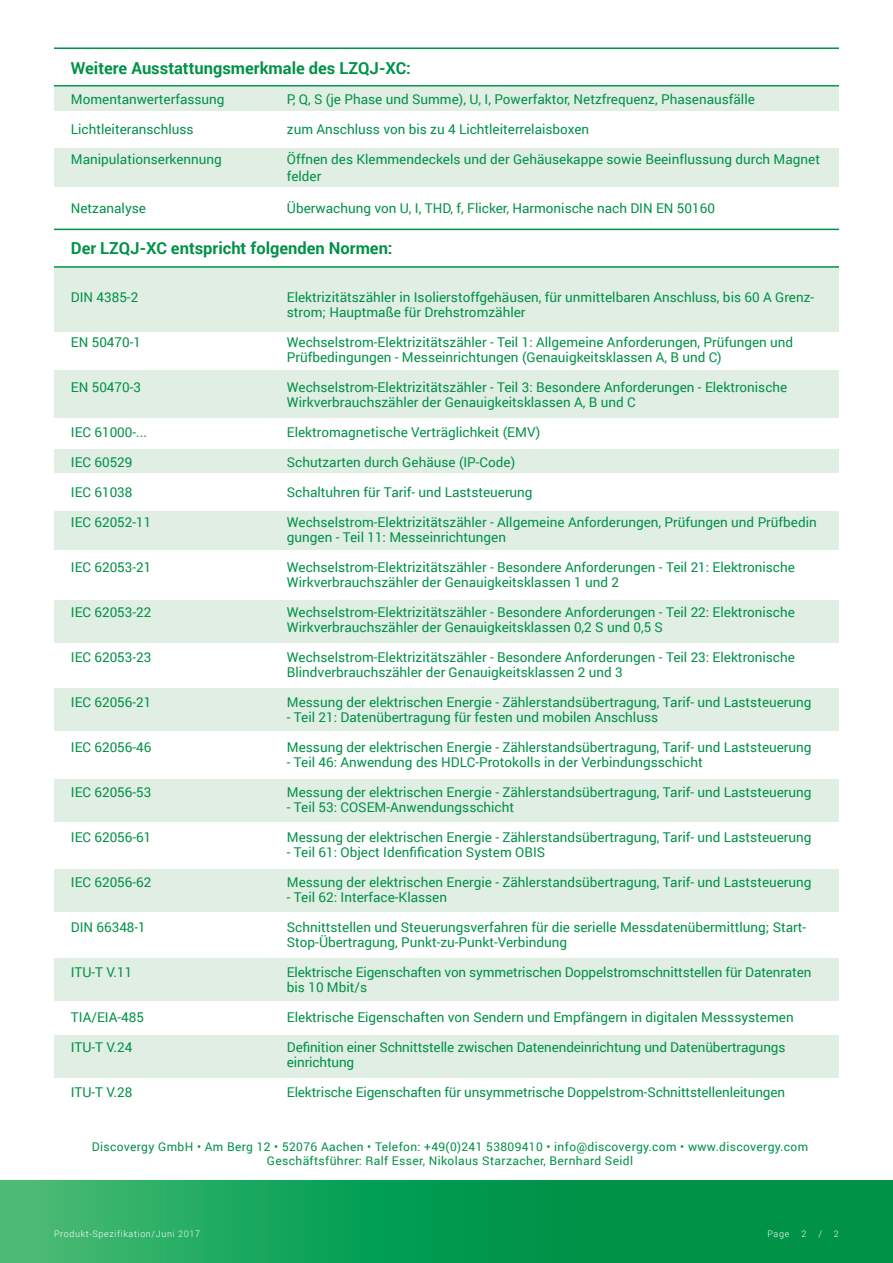
<style>
.page{position:relative;width:893px;height:1263px;background:#fff}
.page>*{position:absolute;margin:0;border:0;box-sizing:border-box;transform-origin:0 0}
.t1{font:700 16.5px "Roboto";color:#009247}
.t2{font:13.5px/15px "Roboto";color:#009247}
.t3{font:12px/14.4px "Roboto";letter-spacing:.03em;color:#009247;text-align:center}
.t4{font:300 9px "Roboto";letter-spacing:.07em;color:#fff}
</style>
<div class="page">
<svg style="left:0;top:1181px;width:893px;height:82px;background:#109e55"></svg>
<div style="left:54px;top:268px;width:785px;height:64px;background:#e0eee4"></div>
<div style="left:54px;top:511px;width:785px;height:38px;background:#e0eee4"></div>
<div style="left:54px;top:87px;width:785px;height:24px;background:#e0eee4"></div>
<div style="left:54px;top:370px;width:785px;height:47px;background:#e0eee4"></div>
<div style="left:54px;top:449px;width:785px;height:24px;background:#e0eee4"></div>
<div style="left:54px;top:600px;width:785px;height:43px;background:#e0eee4"></div>
<div style="left:54px;top:779px;width:785px;height:42px;background:#e0eee4"></div>
<div style="left:54px;top:869px;width:785px;height:43px;background:#e0eee4"></div>
<div style="left:54px;top:958px;width:785px;height:43px;background:#e0eee4"></div>
<div style="left:54px;top:1035px;width:785px;height:43px;background:#e0eee4"></div>
<div style="left:54px;top:689px;width:785px;height:42px;background:#e0eee4"></div>
<div style="left:54px;top:148px;width:785px;height:39px;background:#e0eee4"></div>
<hr style="left:54px;top:47px;width:785px;height:2px;background:#009247">
<hr style="left:54px;top:85px;width:785px;height:2px;background:#009247">
<hr style="left:54px;top:229px;width:785px;height:1px;background:#009247">
<hr style="left:54px;top:266px;width:785px;height:2px;background:#009247">
<p class="t1" style="left:71px;top:57px;width:341px">Weitere Ausstattungsmerkmale des LZQJ-XC:</p>
<p class="t2" style="left:71px;top:92px;width:155px">Momentanwerterfassung</p>
<p class="t2" style="left:287px;top:92px;width:469px">P, Q, S (je Phase und Summe), U, I, Powerfaktor, Netzfrequenz, Phasenausfälle</p>
<p class="t2" style="left:71px;top:122px;width:124px">Lichtleiteranschluss</p>
<p class="t2" style="left:287px;top:122px;width:304px">zum Anschluss von bis zu 4 Lichtleiterrelaisboxen</p>
<p class="t2" style="left:71px;top:152px;width:153px">Manipulationserkennung</p>
<p class="t2" style="left:287px;top:151px;width:535px;line-height:16.2px">Öffnen des Klemmendeckels und der Gehäusekappe sowie Beeinflussung durch Magnet felder</p>
<p class="t2" style="left:71px;top:200px;width:77px">Netzanalyse</p>
<p class="t2" style="left:287px;top:200px;width:430px">Überwachung von U, I, THD, f, Flicker, Harmonische nach DIN EN 50160</p>
<p class="t1" style="left:71px;top:237px;width:323px">Der LZQJ-XC entspricht folgenden Normen:</p>
<p class="t2" style="left:71px;top:290px;width:69px">DIN 4385-2</p>
<p class="t2" style="left:287px;top:290px;width:529px">Elektrizitätszähler in Isolierstoffgehäusen, für unmittelbaren Anschluss, bis 60 A Grenz&shy;strom; Hauptmaße für Drehstromzähler</p>
<p class="t2" style="left:71px;top:335px;width:72px">EN 50470-1</p>
<p class="t2" style="left:287px;top:335px;width:508px">Wechselstrom-Elektrizitätszähler - Teil 1: Allgemeine Anforderungen, Prüfungen und<br>Prüfbedingungen - Messeinrichtungen (Genauigkeitsklassen A, B und C)</p>
<p class="t2" style="left:71px;top:380px;width:72px">EN 50470-3</p>
<p class="t2" style="left:287px;top:380px;width:502px">Wechselstrom-Elektrizitätszähler - Teil 3: Besondere Anforderungen - Elektronische<br>Wirkverbrauchszähler der Genauigkeitsklassen A, B und C</p>
<p class="t2" style="left:71px;top:425px;width:78px">IEC 61000-...</p>
<p class="t2" style="left:287px;top:425px;width:255px">Elektromagnetische Verträglichkeit (EMV)</p>
<p class="t2" style="left:71px;top:455px;width:63px">IEC 60529</p>
<p class="t2" style="left:287px;top:455px;width:230px">Schutzarten durch Gehäuse (IP-Code)</p>
<p class="t2" style="left:71px;top:485px;width:63px">IEC 61038</p>
<p class="t2" style="left:287px;top:485px;width:247px">Schaltuhren für Tarif- und Laststeuerung</p>
<p class="t2" style="left:71px;top:515px;width:82px">IEC 62052-11</p>
<p class="t2" style="left:287px;top:515px;width:531px">Wechselstrom-Elektrizitätszähler - Allgemeine Anforderungen, Prüfungen und Prüfbedin gungen - Teil 11: Messeinrichtungen</p>
<p class="t2" style="left:71px;top:560px;width:82px">IEC 62053-21</p>
<p class="t2" style="left:287px;top:560px;width:509px">Wechselstrom-Elektrizitätszähler - Besondere Anforderungen - Teil 21: Elektronische<br>Wirkverbrauchszähler der Genauigkeitsklassen 1 und 2</p>
<p class="t2" style="left:71px;top:605px;width:82px">IEC 62053-22</p>
<p class="t2" style="left:287px;top:605px;width:509px">Wechselstrom-Elektrizitätszähler - Besondere Anforderungen - Teil 22: Elektronische<br>Wirkverbrauchszähler der Genauigkeitsklassen 0,2 S und 0,5 S</p>
<p class="t2" style="left:71px;top:650px;width:82px">IEC 62053-23</p>
<p class="t2" style="left:287px;top:650px;width:509px">Wechselstrom-Elektrizitätszähler - Besondere Anforderungen - Teil 23: Elektronische<br>Blindverbrauchszähler der Genauigkeitsklassen 2 und 3</p>
<p class="t2" style="left:71px;top:695px;width:82px">IEC 62056-21</p>
<p class="t2" style="left:287px;top:695px;width:526px">Messung der elektrischen Energie - Zählerstandsübertragung, Tarif- und Laststeuerung</p>
<p class="t2" style="left:287px;top:710px;width:373px">- Teil 21: Datenübertragung für festen und mobilen Anschluss</p>
<p class="t2" style="left:71px;top:740px;width:82px">IEC 62056-46</p>
<p class="t2" style="left:287px;top:740px;width:526px">Messung der elektrischen Energie - Zählerstandsübertragung, Tarif- und Laststeuerung</p>
<p class="t2" style="left:287px;top:755px;width:417px">- Teil 46: Anwendung des HDLC-Protokolls in der Verbindungsschicht</p>
<p class="t2" style="left:71px;top:785px;width:82px">IEC 62056-53</p>
<p class="t2" style="left:287px;top:785px;width:526px">Messung der elektrischen Energie - Zählerstandsübertragung, Tarif- und Laststeuerung</p>
<p class="t2" style="left:287px;top:800px;width:229px">- Teil 53: COSEM-Anwendungsschicht</p>
<p class="t2" style="left:71px;top:830px;width:82px">IEC 62056-61</p>
<p class="t2" style="left:287px;top:830px;width:526px">Messung der elektrischen Energie - Zählerstandsübertragung, Tarif- und Laststeuerung</p>
<p class="t2" style="left:287px;top:845px;width:260px">- Teil 61: Object Idenfification System OBIS</p>
<p class="t2" style="left:71px;top:875px;width:82px">IEC 62056-62</p>
<p class="t2" style="left:287px;top:875px;width:526px">Messung der elektrischen Energie - Zählerstandsübertragung, Tarif- und Laststeuerung</p>
<p class="t2" style="left:287px;top:890px;width:162px">- Teil 62: Interface-Klassen</p>
<p class="t2" style="left:71px;top:920px;width:77px">DIN 66348-1</p>
<p class="t2" style="left:287px;top:920px;width:521px">Schnittstellen und Steuerungsverfahren für die serielle Messdatenübermittlung; Start-<br>Stop-Übertragung, Punkt-zu-Punkt-Verbindung</p>
<p class="t2" style="left:71px;top:965px;width:63px">ITU-T V.11</p>
<p class="t2" style="left:287px;top:965px;width:526px">Elektrische Eigenschaften von symmetrischen Doppelstromschnittstellen für Datenraten bis 10 Mbit/s</p>
<p class="t2" style="left:71px;top:1010px;width:75px">TIA/EIA-485</p>
<p class="t2" style="left:287px;top:1010px;width:508px">Elektrische Eigenschaften von Sendern und Empfängern in digitalen Messsystemen</p>
<p class="t2" style="left:71px;top:1040px;width:63px">ITU-T V.24</p>
<p class="t2" style="left:287px;top:1040px;width:500px">Definition einer Schnittstelle zwischen Datenendeinrichtung und Datenübertragungs einrichtung</p>
<p class="t2" style="left:71px;top:1085px;width:63px">ITU-T V.28</p>
<p class="t2" style="left:287px;top:1085px;width:500px">Elektrische Eigenschaften für unsymmetrische Doppelstrom-Schnittstellenleitungen</p>
<p class="t3" style="left:92px;top:1139px;width:718px">Discovergy GmbH • Am Berg 12 • 52076 Aachen • Telefon: +49(0)241 53809410 • info@discovergy.com • www.discovergy.com<br>Geschäftsführer: Ralf Esser, Nikolaus Starzacher, Bernhard Seidl</p>
<p class="t4" style="left:54px;top:1227px;width:148px">Produkt-Spezifikation/Juni 2017</p>
<p class="t4" style="left:767px;top:1227px;width:23px">Page</p>
<p class="t4" style="left:801px;top:1227px;width:6px">2</p>
<p class="t4" style="left:818px;top:1227px;width:5px">/</p>
<p class="t4" style="left:834px;top:1227px;width:6px">2</p>
</div>
